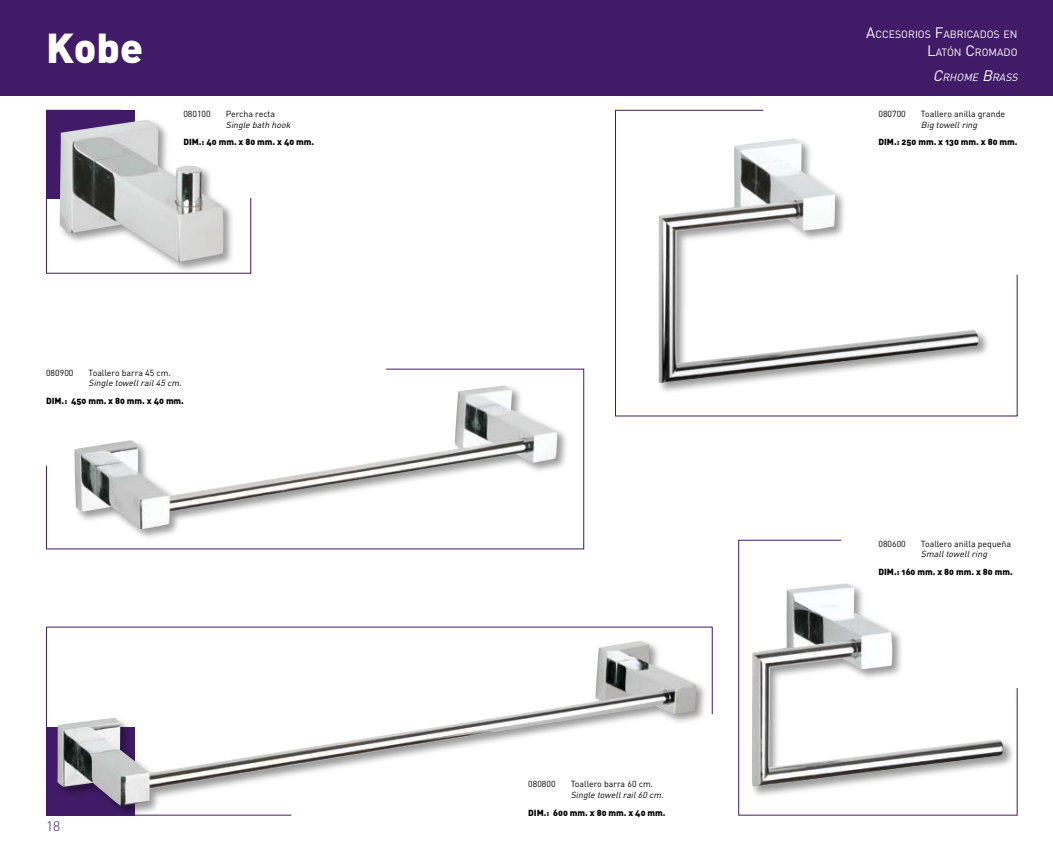
<style>
.page{position:relative;width:1053px;height:851px;background:#fff}
.page>*{position:absolute;margin:0;border:0;box-sizing:border-box;transform-origin:0 0}
.t1{font:900 41.25px "DIN";color:#fff}
.t2{font:300 13.75px "DIN";color:#411b67}
.t3{font:10.5px/18px "DIN";color:#fff;text-align:right}
.t4{font:italic 10.5px "DIN";color:#fff}
.t5{font:8.75px "DIN";color:#000}
.t6{font:8.75px "DIN Black Alternate";color:#000}
.t7{font:italic 8.75px "DIN";color:#000}
.s1{font-size:15px}
</style>
<div class="page">
<div style="left:0;top:0;width:1052px;height:96px;background:#411b67"></div>
<svg style="left:46px;top:626px;width:667px;height:100px"></svg>
<div style="left:46px;top:726px;width:89px;height:89px;background:#411b67"></div>
<div style="left:56px;top:638px;width:652px;height:178px;background:#000;opacity:.4"></div>
<img style="left:58px;top:640px;width:638px;height:165px">
<svg style="left:46px;top:109px;width:205px;height:165px"></svg>
<svg style="left:615px;top:109px;width:402px;height:307px"></svg>
<svg style="left:738px;top:539px;width:279px;height:276px"></svg>
<svg style="left:46px;top:368px;width:538px;height:181px"></svg>
<h1 class="t1" style="left:46px;top:20px;width:98px">Kobe</h1>
<p class="t3" style="left:866px;top:25px;width:153px"><span class="s1">A</span>CCESORIOS <span class="s1">F</span>ABRICADOS EN<br><span class="s1">L</span>ATÓN <span class="s1">C</span> ROMADO</p>
<p class="t4" style="left:932px;top:71px;width:89px"><span class="s1">C</span>RHOME <span class="s1">B</span>RASS</p>
<p class="t5" style="left:183px;top:108px;width:29px">080100</p>
<p class="t5" style="left:226px;top:108px;width:51px">Percha recta</p>
<p class="t7" style="left:226px;top:119px;width:68px">Single bath hook</p>
<p class="t6" style="left:183px;top:136px;width:132px">DIM.: 40 mm. x 80 mm. x 40 mm.</p>
<p class="t5" style="left:878px;top:108px;width:29px">080700</p>
<p class="t5" style="left:920px;top:108px;width:86px">Toallero anilla grande</p>
<p class="t7" style="left:920px;top:119px;width:60px">Big towellring</p>
<p class="t6" style="left:878px;top:136px;width:141px">DIM.: 250 mm. x 130 mm. x 80 mm.</p>
<p class="t5" style="left:46px;top:367px;width:29px">080900</p>
<p class="t5" style="left:89px;top:367px;width:84px">Toallero barra 45 cm.</p>
<p class="t7" style="left:89px;top:378px;width:97px">Single towellrail45 cm.</p>
<p class="t6" style="left:46px;top:395px;width:139px">DIM.: 450 mm. x 80 mm. x 40 mm.</p>
<h2 class="t2" style="left:46px;top:817px;width:16px">18</h2>
<p class="t5" style="left:528px;top:778px;width:29px">080800</p>
<p class="t5" style="left:570px;top:778px;width:84px">Toallero barra 60 cm.</p>
<p class="t7" style="left:570px;top:789px;width:97px">Single towellrail60 cm.</p>
<p class="t6" style="left:528px;top:806px;width:139px">DIM.: 600 mm. x 80 mm. x 40 mm.</p>
<p class="t5" style="left:878px;top:538px;width:29px">080600</p>
<p class="t5" style="left:920px;top:538px;width:92px">Toallero anilla pequeña</p>
<p class="t7" style="left:920px;top:548px;width:70px">Smalltowellring</p>
<p class="t6" style="left:878px;top:566px;width:136px">DIM.: 160 mm. x 80 mm. x 80 mm.</p>
</div>
